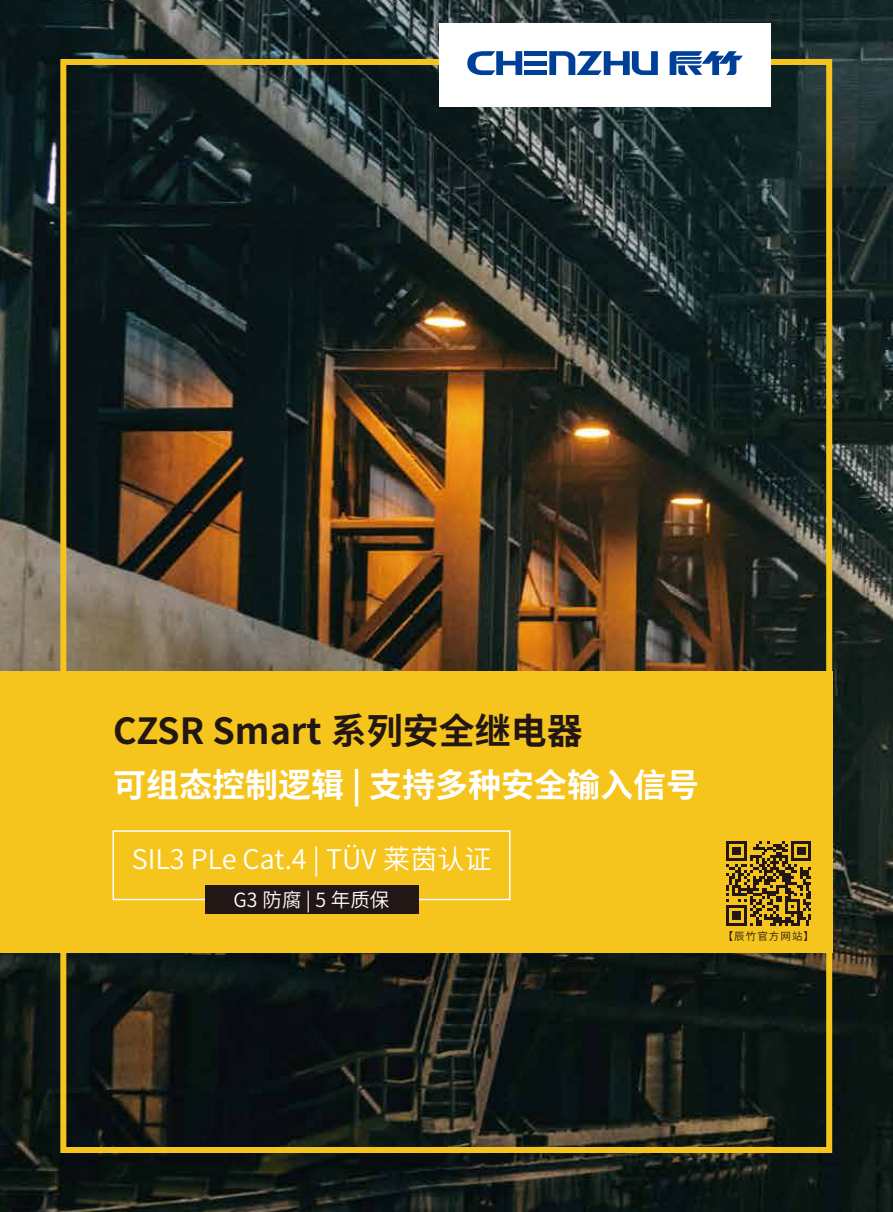
<style>
.page{position:relative;width:893px;height:1212px;background:#fff}
.page>*{position:absolute;margin:0;border:0;box-sizing:border-box;transform-origin:0 0}
.t1{font:700 36px "Source Han Sans CN";color:#221714}
.t2{font:700 33px "Source Han Sans CN";color:#fff}
.t3{font:27px "Source Han Sans CN";color:#fff}
.t4{font:19.5px "Source Han Sans CN";color:#fff}
.t5{font:10.5px "Source Han Sans CN";letter-spacing:.1em;color:#221714}
</style>
<div class="page">
<img style="left:0;top:0;width:893px;height:1212px">
<div style="left:60px;top:59px;width:772px;height:1094px;border:6px solid #f5c51e"></div>
<div style="left:439px;top:23px;width:332px;height:84px;background:#fff"></div>
<div style="left:524px;top:70px;width:23px;height:5px;background:#003f98"></div>
<div style="left:524px;top:51px;width:23px;height:5px;background:#003f98"></div>
<hr style="left:524px;top:61px;width:23px;height:4px;background:#003f98">
<svg style="left:467px;top:51px;width:55px;height:24px"></svg>
<svg style="left:549px;top:51px;width:109px;height:24px"></svg>
<svg style="left:670px;top:51px;width:73px;height:24px"></svg>
<div style="left:0;top:671px;width:832px;height:282px;background:#f5c51e"></div>
<div style="left:113px;top:830px;width:397px;height:70px;border:1px solid #fff"></div>
<div style="left:205px;top:885px;width:213px;height:29px;background:#221714"></div>
<svg style="left:726px;top:841px;width:85px;height:85px"></svg>
<h1 class="t1" style="left:113px;top:710px;width:471px">CZSR Smart 系列安全继电器</h1>
<p class="t2" style="left:113px;top:766px;width:587px">可组态控制逻辑 | 支持多种安全输入信号</p>
<p class="t3" style="left:132px;top:843px;width:361px">SIL3 PLe Cat.4 | TÜV 莱茵认证</p>
<p class="t4" style="left:234px;top:888px;width:157px">G3 防腐 | 5 年质保</p>
<p class="t5" style="left:723px;top:931px;width:93px">【辰竹官方网站】</p>
</div>
